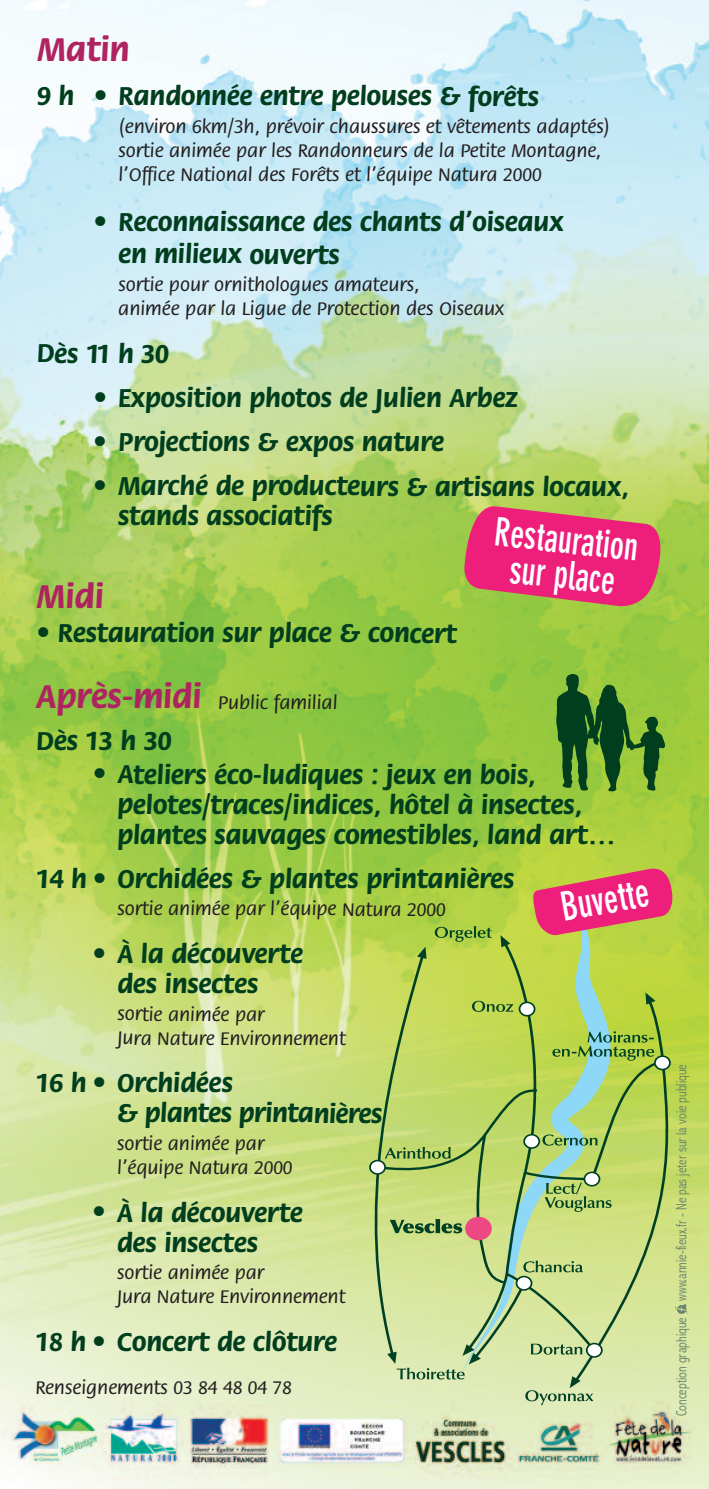
<style>
.page{position:relative;width:709px;height:1489px;background:#fff}
.page>*{position:absolute;margin:0;border:0;box-sizing:border-box;transform-origin:0 0}
.t1{font:700 condensed 39.75px "DIN Neuzeit Grotesk";color:#fff;scale:.89 1}
.t2{font:700 condensed 38.75px/35.5px "DIN Neuzeit Grotesk";color:#fff;text-align:center;scale:.89 1}
.t3{font:700 35px "Flora";color:#af2361}
.t4{font:700 27.5px/30px "Flora";color:#003e1e}
.t5{font:500 20px/24px "Flora";color:#231f20}
.t6{font:300 condensed 15px "Abadi";color:#67836d;scale:.9 1}
</style>
<div class="page">
<img style="left:0;top:0;width:709px;height:1488px">
<svg style="left:464px;top:503px;width:205px;height:104px;background:#da4e6e"></svg>
<svg style="left:361px;top:867px;width:327px;height:537px;background:#bece74"></svg>
<svg style="left:556px;top:673px;width:109px;height:118px;background:#53892e"></svg>
<p class="t3" style="left:37px;top:35px;width:94px">Matin</p>
<p class="t4" style="left:37px;top:83px;width:503px">9 h • Randonnée entre pelouses &amp; forêts</p>
<p class="t5" style="left:118px;top:116px;width:493px">(environ 6km/3h, prévoir chaussures et vêtements adaptés) sortie animée par les Randonneurs de la Petite Montagne, l’Office National des Forêts et l’équipe Natura 2000</p>
<p class="t4" style="left:118px;top:208px;width:447px;line-height:32.2px;text-indent:-25px">• Reconnaissance des chants d’oiseaux en milieux ouverts</p>
<p class="t5" style="left:118px;top:274px;width:387px">sortie pour ornithologues amateurs,<br>animée par la Ligue de Protection des Oiseaux</p>
<p class="t4" style="left:37px;top:340px;width:134px">Dès 11 h 30</p>
<p class="t4" style="left:93px;top:385px;width:426px">• Exposition photos de Julien Arbez</p>
<p class="t4" style="left:93px;top:429px;width:352px">• Projections &amp; expos nature</p>
<p class="t4" style="left:118px;top:473px;width:512px;text-indent:-25px">• Marché de producteurs &amp; artisans locaux, stands associatifs</p>
<h2 class="t2" style="left:496px;top:517px;width:164px;rotate:6deg">Restauration sur place</h2>
<p class="t3" style="left:36px;top:582px;width:69px">Midi</p>
<p class="t4" style="left:36px;top:620px;width:422px">• Restauration sur place &amp; concert</p>
<p class="t3" style="left:36px;top:682px;width:167px">Après-midi</p>
<p class="t4" style="left:36px;top:727px;width:137px">Dès 13 h 30</p>
<p class="t4" style="left:117px;top:761px;width:499px;text-indent:-24px">• Ateliers éco-ludiques : jeux en bois, pelotes/traces/indices, hôtel à insectes, plantes sauvages comestibles, land art…</p>
<p class="t4" style="left:36px;top:865px;width:480px">14 h • Orchidées &amp; plantes printanières</p>
<p class="t5" style="left:117px;top:898px;width:330px">sortie animée par l’équipe Natura 2000</p>
<p class="t4" style="left:117px;top:940px;width:187px;text-indent:-25px">• À la découverte des insectes</p>
<p class="t5" style="left:117px;top:1003px;width:230px">sortie animée par<br>Jura Nature Environnement</p>
<p class="t4" style="left:117px;top:1069px;width:267px;text-indent:-81px">16 h • Orchidées<br>&amp; plantes printanières</p>
<p class="t5" style="left:117px;top:1132px;width:177px">sortie animée par l’équipe Natura 2000</p>
<p class="t4" style="left:117px;top:1199px;width:187px;text-indent:-25px">• À la découverte des insectes</p>
<p class="t5" style="left:117px;top:1261px;width:230px">sortie animée par<br>Jura Nature Environnement</p>
<p class="t4" style="left:35px;top:1328px;width:303px">18 h • Concert de clôture</p>
<p class="t5" style="left:218px;top:691px;width:121px">Public familial</p>
<h1 class="t1" style="left:559px;top:892px;width:101px;rotate:-10deg">Buvette</h1>
<p class="t5" style="left:35px;top:1376px;width:258px">Renseignements 03 84 48 04 78</p>
<p class="t6" style="left:673px;top:1416px;width:393px;rotate:-90deg">Conception graphique www.annie-fieux.fr - Ne pas jeter sur la voie publique</p>
</div>
